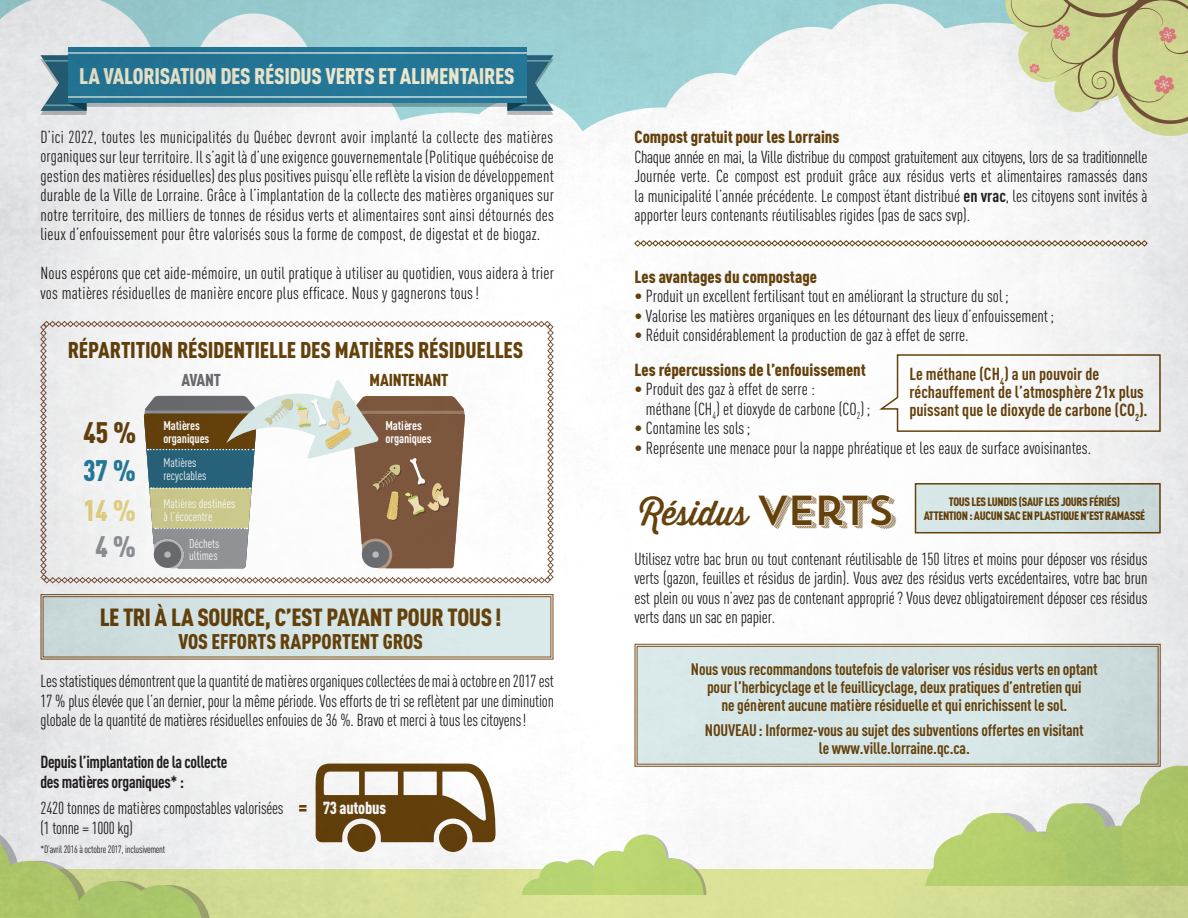
<style>
.page{position:relative;width:1188px;height:918px;background:#fff}
.page>*{position:absolute;margin:0;border:0;box-sizing:border-box;transform-origin:0 0}
.t1{font:33.75px "Thirsty Rough Reg";color:#66420c}
.t2{font:900 29.25px "DIN Cond";color:#e9d886}
.t3{font:900 29.25px "DIN Cond";color:#277d9f}
.t4{font:900 29.25px "DIN Cond";color:#66420c}
.t5{font:900 29.25px "DIN Cond";color:#939598}
.t6{font:900 24.45px "DIN Cond";letter-spacing:-.015em;color:#66420c}
.t7{font:900 22.5px "DIN Cond";letter-spacing:-.01em;color:#66420c}
.t8{font:900 22.35px "DIN Cond";letter-spacing:-.01em;color:#f7f2d6}
.t9{font:900 21px "DIN Cond";letter-spacing:-.005em;color:#66420c}
.t10{font:17.25px/19.5px "DIN Cond";color:#231f20;text-align:justify}
.t11{font:700 17.25px/18px "DIN Cond";color:#66420c}
.t12{font:700 17.25px/19.5px "DIN Cond";letter-spacing:-.02em;color:#231f20}
.t13{font:900 17.25px "DIN Cond";color:#66420c}
.t14{font:900 16.95px "DIN Cond";letter-spacing:-.01em;color:#66420c}
.t15{font:900 16.95px "DIN Cond";letter-spacing:-.03em;color:#6c6d70}
.t16{font:700 16.5px/18px "DIN Cond";letter-spacing:-.01em;color:#66420c;text-align:center}
.t17{font:12.6px/12.6px "DIN Cond";color:#fff}
.t18{font:700 12.6px/12.6px "DIN Cond";letter-spacing:-.01em;color:#fff}
.t19{font:900 12px "DIN Cond";letter-spacing:-.03em;color:#66420c}
.t20{font:10.5px "DIN Cond";letter-spacing:-.02em;color:#231f20}
.s1{font-weight:900;font-size:19.5px;color:#66420c}
.s2{font-weight:900;color:#fff}
.s3{font-weight:700}
.s4{color:#66420c}
.s5{font-weight:900;color:#66420c}
.s6{font-family:"Trend Sans Four";font-size:41.85px}
</style>
<div class="page">
<img style="left:0;top:0;width:1188px;height:918px">
<p class="t8" style="left:79px;top:62px;width:437px">LA VALORISATION DES RÉSIDUS VERTS ET ALIMENTAIRES</p>
<p class="t10" style="left:40px;top:127px;width:515px">D’ici 2022, toutes les municipalités du Québec devront avoir implanté la collecte des matières organiques sur leur territoire. Il s’agit là d’une exigence gouvernementale (Politique québécoise de gestion des matières résiduelles) des plus positives puisqu’elle reflète la vision de développement durable de la Ville de Lorraine. Grâce à l’implantation de la collecte des matières organiques sur notre territoire, des milliers de tonnes de résidus verts et alimentaires sont ainsi détournés des lieux d’enfouissement pour être valorisés sous la forme de compost, de digestat et de biogaz.</p>
<p class="t10" style="left:41px;top:263px;width:515px">Nous espérons que cet aide-mémoire, un outil pratique à utiliser au quotidien, vous aidera à trier vos matières résiduelles de manière encore plus efficace. Nous y gagnerons tous!</p>
<h3 class="t7" style="left:68px;top:336px;width:457px">RÉPARTITION RÉSIDENTIELLE DES MATIÈRES RÉSIDUELLES</h3>
<h2 class="t4" style="left:83px;top:414px;width:55px">45 %</h2>
<p class="t15" style="left:181px;top:369px;width:41px">AVANT</p>
<p class="t14" style="left:370px;top:369px;width:80px">MAINTENANT</p>
<p class="t18" style="left:163px;top:419px;width:47px">Matières organiques</p>
<p class="t18" style="left:386px;top:419px;width:47px">Matières organiques</p>
<p class="t17" style="left:163px;top:457px;width:35px">Matières</p>
<h2 class="t3" style="left:83px;top:452px;width:55px">37 %</h2>
<p class="t17" style="left:163px;top:469px;width:45px">recyclables</p>
<h2 class="t2" style="left:83px;top:492px;width:55px">14 %</h2>
<h2 class="t5" style="left:96px;top:528px;width:42px">4 %</h2>
<p class="t17" style="left:163px;top:497px;width:73px">Matières destinées</p>
<p class="t17" style="left:163px;top:510px;width:51px">à l’écocentre</p>
<p class="t17" style="left:189px;top:537px;width:32px">Déchets ultimes</p>
<h3 class="t6" style="left:100px;top:602px;width:403px">LE TRI À LA SOURCE, C’EST PAYANT POUR TOUS!</h3>
<p class="t9" style="left:178px;top:628px;width:246px">VOS EFFORTS RAPPORTENT GROS</p>
<p class="t10" style="left:40px;top:671px;width:515px">Les statistiques démontrent que la quantité de matières organiques collectées de mai à octobre en 2017 est 17 % plus élevée que l’an dernier, pour la même période. Vos efforts de tri se reflètent par une diminution globale de la quantité de matières résiduelles enfouies de 36 %. Bravo et merci à tous les citoyens!</p>
<p class="t12" style="left:40px;top:752px;width:188px">Depuis l’implantation de la collecte des matières organiques* :</p>
<p class="t10" style="left:40px;top:798px;width:347px">2420 tonnes de matières compostables valorisées <span class="s1">=</span> <span class="s2">73 autobus </span>(1 tonne = 1000 kg)</p>
<p class="t20" style="left:40px;top:843px;width:126px">*D’avril 2016 à octobre 2017, inclusivement</p>
<p class="t13" style="left:634px;top:126px;width:207px">Compost gratuit pour les Lorrains</p>
<p class="t10" style="left:634px;top:147px;width:515px">Chaque année en mai, la Ville distribue du compost gratuitement aux citoyens, lors de sa traditionnelle Journée verte. Ce compost est produit grâce aux résidus verts et alimentaires ramassés dans la municipalité l’année précédente. Le compost étant distribué <span class="s3">en vrac</span>, les citoyens sont invités à apporter leurs contenants réutilisables rigides (pas de sacs svp).</p>
<p class="t13" style="left:634px;top:266px;width:184px">Les avantages du compostage</p>
<p class="t10" style="left:634px;top:286px;width:376px"><span class="s4">•</span> Produit un excellent fertilisant tout en améliorant la structure du sol ;</p>
<p class="t10" style="left:634px;top:306px;width:421px"><span class="s4">•</span> Valorise les matières organiques en les détournant des lieux d’enfouissement ;</p>
<p class="t10" style="left:634px;top:318px;width:336px;line-height:34.5px"><span class="s4">•</span> Réduit considérablement la production de gaz à effet de serre.<br><span class="s5">Les répercussions de l’enfouissement</span></p>
<p class="t10" style="left:646px;top:379px;width:226px;text-indent:-11px"><span class="s4">•</span> Produit des gaz à effet de serre :<br>méthane (CH<sub>4</sub>) et dioxyde de carbone (CO<sub>2</sub>) ;</p>
<p class="t10" style="left:634px;top:418px;width:118px"><span class="s4">•</span> Contamine les sols;</p>
<p class="t10" style="left:634px;top:438px;width:458px"><span class="s4">•</span> Représente une menace pour la nappe phréatique et les eaux de surface avoisinantes.</p>
<p class="t11" style="left:909px;top:365px;width:240px">Le méthane (CH<sub>4</sub>) a un pouvoir de réchauffement de l’atmosphère 21x plus puissant que le dioxyde de carbone (CO<sub>2</sub>).</p>
<h1 class="t1" style="left:640px;top:488px;width:257px">Résidus <span class="s6">VERTS</span></h1>
<p class="t19" style="left:949px;top:494px;width:173px">TOUS LES LUNDIS (SAUF LES JOURS FÉRIÉS)</p>
<p class="t19" style="left:924px;top:508px;width:223px">ATTENTION : AUCUN SAC EN PLASTIQUE N’EST RAMASSÉ</p>
<p class="t10" style="left:634px;top:549px;width:515px">Utilisez votre bac brun ou tout contenant réutilisable de 150 litres et moins pour déposer vos résidus verts (gazon, feuilles et résidus de jardin). Vous avez des résidus verts excédentaires, votre bac brun est plein ou vous n’avez pas de contenant approprié? Vous devez obligatoirement déposer ces résidus verts dans un sac en papier.</p>
<p class="t16" style="left:691px;top:659px;width:408px">Nous vous recommandons toutefois de valoriser vos résidus verts en optant pour l’herbicyclage et le feuillicyclage, deux pratiques d’entretien qui<br>ne génèrent aucune matière résiduelle et qui enrichissent le sol.</p>
<p class="t16" style="left:705px;top:720px;width:380px">NOUVEAU: Informez-vous au sujet des subventions offertes en visitant le www.ville.lorraine.qc.ca.</p>
</div>
